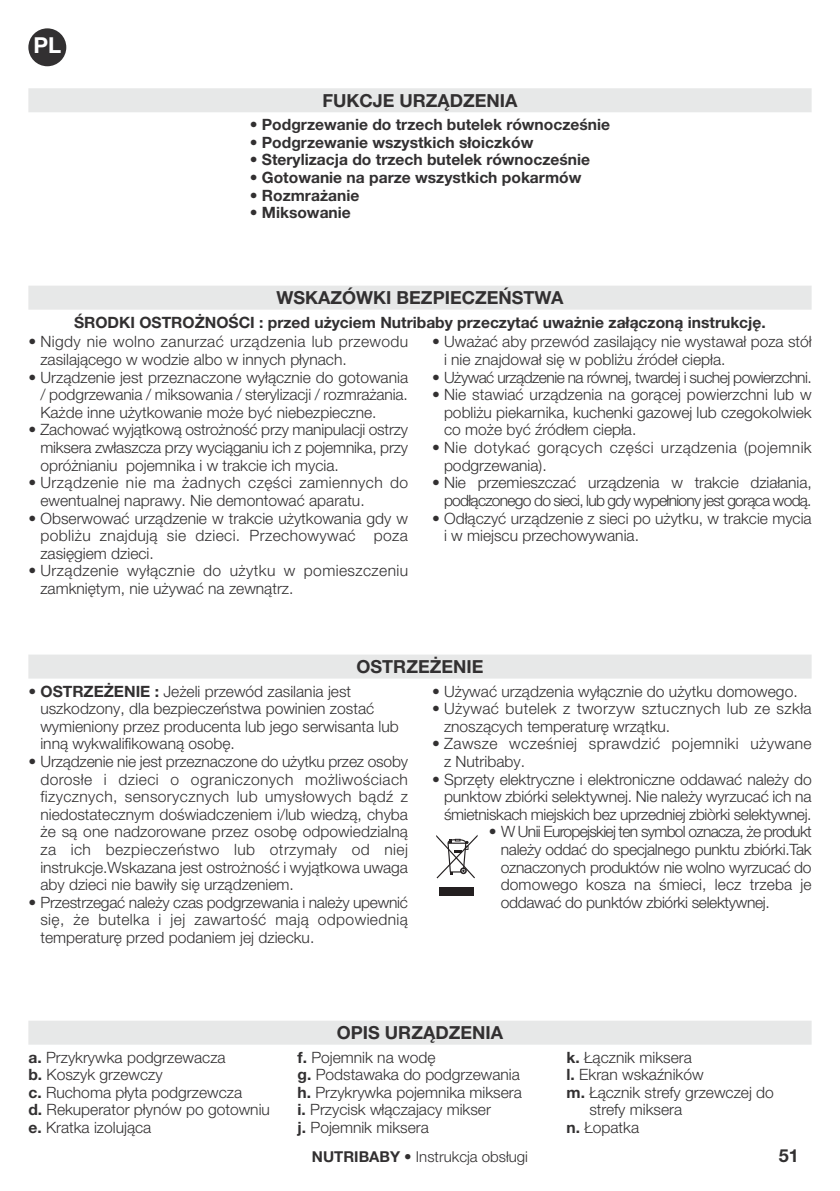
<style>
.page{position:relative;width:840px;height:1191px;background:#fff}
.page>*{position:absolute;margin:0;border:0;box-sizing:border-box;transform-origin:0 0}
.t1{font:700 22px "Helvetica Neue LT Pro";color:#fff}
.t2{font:700 18px "Helvetica Neue LT Pro";color:#323031}
.t3{font:300 15.6px/17.6px "Helvetica Neue LT Pro";color:#323031;text-align:justify}
.t4{font:300 15.6px/17.6px "Helvetica Neue LT Pro";letter-spacing:.025em;color:#323031}
.t5{font:700 15.6px "Helvetica Neue LT Pro";color:#323031}
.t6{font:300 15.6px/17.6px "Helvetica Neue LT Pro";letter-spacing:-.045em;color:#323031;text-align:right}
.t7{font:300 15.6px/17.6px "Helvetica Neue LT Pro";letter-spacing:.02em;color:#323031}
.t8{font:300 15.6px "Helvetica Neue LT Pro";letter-spacing:-.035em;color:#323031}
.t9{font:300 15px "Helvetica Neue LT Pro";color:#323031}
.s1{font-weight:700}
</style>
<div class="page">
<div style="left:28px;top:88px;width:783px;height:24px;background:#e7e8e8"></div>
<div style="left:28px;top:654px;width:783px;height:24px;background:#e7e8e8"></div>
<div style="left:28px;top:286px;width:783px;height:24px;background:#e7e8e8"></div>
<div style="left:28px;top:28px;width:38px;height:38px;background:#323031;border-radius:50%"></div>
<div style="left:439px;top:887px;width:34px;height:8px;background:#231f20"></div>
<svg style="left:436px;top:835px;width:41px;height:43px"></svg>
<div style="left:28px;top:1020px;width:783px;height:24px;background:#e7e8e8"></div>
<h1 class="t1" style="left:33px;top:37px;width:29px">PL</h1>
<p class="t2" style="left:322px;top:94px;width:196px">FUKCJE URZĄDZENIA</p>
<p class="t5" style="left:249px;top:119px;width:361px">• Podgrzewanie do trzech butelek równocześnie</p>
<p class="t5" style="left:249px;top:137px;width:285px">• Podgrzewanie wszystkich słoiczków</p>
<p class="t5" style="left:249px;top:154px;width:342px">• Sterylizacja do trzech butelek równocześnie</p>
<p class="t5" style="left:249px;top:172px;width:333px">• Gotowanie na parze wszystkich pokarmów</p>
<p class="t5" style="left:249px;top:189px;width:111px">• Rozmrażanie</p>
<p class="t5" style="left:249px;top:207px;width:103px">• Miksowanie</p>
<p class="t2" style="left:276px;top:291px;width:288px">WSKAZÓWKI BEZPIECZEŃSTWA</p>
<p class="t5" style="left:74px;top:316px;width:693px">ŚRODKI OSTROŻNOŚCI : przed użyciem Nutribaby przeczytać uważnie załączoną instrukcję.</p>
<p class="t7" style="left:40px;top:335px;width:369px;text-indent:-12px">• Nigdy nie wolno zanurzać urządzenia lub przewodu zasilającego w wodzie albo w innych płynach.</p>
<p class="t3" style="left:40px;top:370px;width:369px;text-indent:-12px">• Urządzenie jest przeznaczone wyłącznie do gotowania / podgrzewania / miksowania / sterylizacji / rozmrażania.<br>Każde inne użytkowanie może być niebezpieczne.</p>
<p class="t3" style="left:40px;top:423px;width:369px;text-indent:-12px">• Zachować wyjątkową ostrożność przy manipulacji ostrzy miksera zwłaszcza przy wyciąganiu ich z pojemnika, przy opróżnianiu pojemnika i w trakcie ich mycia.</p>
<p class="t3" style="left:40px;top:476px;width:369px;text-indent:-12px">• Urządzenie nie ma żadnych części zamiennych do ewentualnej naprawy. Nie demontować aparatu.</p>
<p class="t3" style="left:40px;top:511px;width:369px;text-indent:-12px">• Obserwować urządzenie w trakcie użytkowania gdy w pobliżu znajdują sie dzieci. Przechowywać poza zasięgiem dzieci.</p>
<p class="t4" style="left:40px;top:564px;width:369px;text-indent:-12px">• Urządzenie wyłącznie do użytku w pomieszczeniu zamkniętym, nie używać na zewnątrz.</p>
<p class="t3" style="left:444px;top:335px;width:369px;text-indent:-12px">• Uważać aby przewód zasilający nie wystawał poza stół i nie znajdował się w pobliżu źródeł ciepła.</p>
<p class="t8" style="left:432px;top:371px;width:381px">• Używać urządzenie na równej, twardej i suchej powierzchni.</p>
<p class="t3" style="left:444px;top:388px;width:369px;text-indent:-12px">• Nie stawiać urządzenia na gorącej powierzchni lub w pobliżu piekarnika, kuchenki gazowej lub czegokolwiek co może być źródłem ciepła.</p>
<p class="t4" style="left:444px;top:440px;width:369px;text-indent:-12px">• Nie dotykać gorących części urządzenia (pojemnik podgrzewania).</p>
<p class="t6" style="left:432px;top:476px;width:381px">• Nie przemieszczać urządzenia w trakcie działania, podłączonego do sieci, lub gdy wypełniony jest gorąca wodą.</p>
<p class="t3" style="left:444px;top:511px;width:369px;text-indent:-12px">• Odłączyć urządzenie z sieci po użytku, w trakcie mycia i w miejscu przechowywania.</p>
<p class="t2" style="left:356px;top:660px;width:128px">OSTRZEŻENIE</p>
<p class="t3" style="left:40px;top:684px;width:360px;text-align:left;text-indent:-12px">• <span class="s1">OSTRZEŻENIE :</span> Jeżeli przewód zasilania jest uszkodzony, dla bezpieczeństwa powinien zostać wymieniony przez producenta lub jego serwisanta lub inną wykwalifikowaną osobę.</p>
<p class="t3" style="left:40px;top:754px;width:369px;text-indent:-12px">• Urządzenie nie jest przeznaczone do użytku przez osoby dorosłe i dzieci o ograniczonych możliwościach fizycznych, sensorycznych lub umysłowych bądź z niedostatecznym doświadczeniem i/lub wiedzą, chyba że są one nadzorowane przez osobę odpowiedzialną za ich bezpieczeństwo lub otrzymały od niej instrukcje.Wskazana jest ostrożność i wyjątkowa uwaga aby dzieci nie bawiły się urządzeniem.</p>
<p class="t3" style="left:40px;top:895px;width:369px;text-indent:-12px">• Przestrzegać należy czas podgrzewania i należy upewnić się, że butelka i jej zawartość mają odpowiednią temperaturę przed podaniem jej dziecku.</p>
<p class="t3" style="left:432px;top:684px;width:367px">• Używać urządzenia wyłącznie do użytku domowego.</p>
<p class="t4" style="left:444px;top:701px;width:369px;text-indent:-12px">• Używać butelek z tworzyw sztucznych lub ze szkła znoszących temperaturę wrzątku.</p>
<p class="t4" style="left:444px;top:737px;width:369px;text-indent:-12px">• Zawsze wcześniej sprawdzić pojemniki używane z Nutribaby.</p>
<p class="t3" style="left:444px;top:772px;width:369px;text-indent:-12px">• Sprzęty elektryczne i elektroniczne oddawać należy do punktow zbiórki selektywnej. Nie należy wyrzucać ich na śmietniskach miejskich bez uprzedniej zbiòrki selektywnej.</p>
<p class="t3" style="left:500px;top:825px;width:312px;text-indent:-12px">• W Unii Europejskiej ten symbol oznacza, że produkt należy oddać do specjalnego punktu zbiórki.Tak oznaczonych produktów nie wolno wyrzucać do domowego kosza na śmieci, lecz trzeba je oddawać do punktów zbiórki selektywnej.</p>
<p class="t2" style="left:337px;top:1026px;width:167px">OPIS URZĄDZENIA</p>
<p class="t3" style="left:28px;top:1050px;width:243px;text-align:left"><span class="s1">a.</span> Przykrywka podgrzewacza<br><span class="s1">b.</span> Koszyk grzewczy<br><span class="s1">c.</span> Ruchoma płyta podgrzewcza<br><span class="s1">d.</span> Rekuperator płynów po gotowniu <span class="s1">e.</span> Kratka izolująca</p>
<p class="t3" style="left:297px;top:1050px;width:226px;text-align:left"><span class="s1">f.</span> Pojemnik na wodę<br><span class="s1">g.</span> Podstawaka do podgrzewania <span class="s1">h.</span> Przykrywka pojemnika miksera <span class="s1">i.</span> Przycisk włączajacy mikser<br><span class="s1">j.</span> Pojemnik miksera</p>
<p class="t3" style="left:566px;top:1050px;width:127px"><span class="s1">k.</span> Łącznik miksera</p>
<p class="t3" style="left:566px;top:1067px;width:138px"><span class="s1">l.</span> Ekran wskaźników</p>
<p class="t3" style="left:566px;top:1085px;width:209px"><span class="s1">m.</span> Łącznik strefy grzewczej do</p>
<p class="t3" style="left:589px;top:1103px;width:94px">strefy miksera</p>
<p class="t3" style="left:566px;top:1120px;width:74px"><span class="s1">n.</span> Łopatka</p>
<p class="t9" style="left:312px;top:1151px;width:217px"><span class="s1">NUTRIBABY</span> • Instrukcja obsługi</p>
<p class="t2" style="left:778px;top:1149px;width:22px">51</p>
</div>
